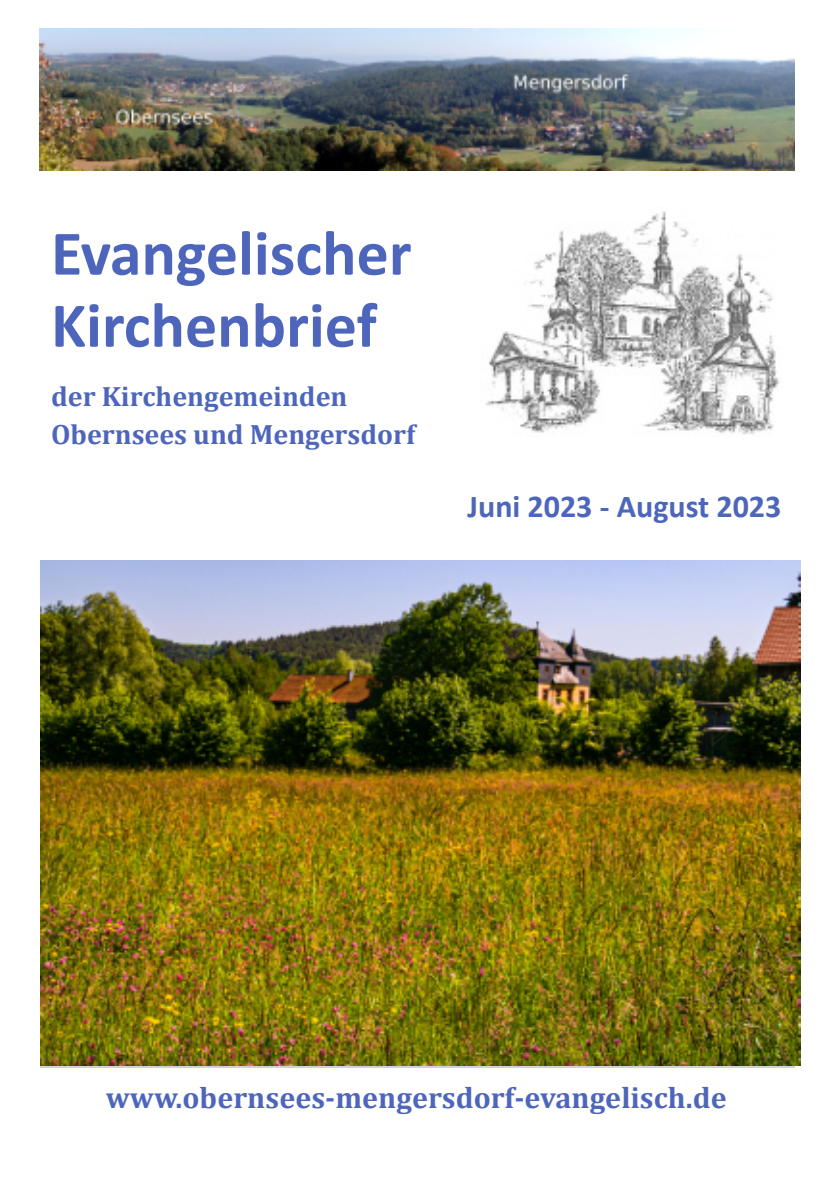
<style>
.page{position:relative;width:840px;height:1191px;background:#fff}
.page>*{position:absolute;margin:0;border:0;box-sizing:border-box;transform-origin:0 0}
.t1{font:700 64px/72px "Calibri";color:#4d66bc}
.t2{font:700 32px "Calibri";color:#4d66bc}
.t3{font:700 30px "Cambria";color:#4d66bc}
.t4{font:700 28px/38px "Cambria";color:#4d66bc}
</style>
<div class="page">
<img style="left:485px;top:211px;width:295px;height:224px">
<img style="left:40px;top:28px;width:754px;height:142px">
<img style="left:40px;top:560px;width:760px;height:505px">
<h1 class="t1" style="left:51px;top:222px;width:362px">Evangelischer<br>Kirchenbrief</h1>
<p class="t4" style="left:51px;top:377px;width:365px">der Kirchengemeinden<br>Obernsees und Mengersdorf</p>
<p class="t2" style="left:467px;top:493px;width:315px">Juni 2023 ‐ August 2023</p>
<p class="t3" style="left:106px;top:1079px;width:622px">www.obernsees‑mengersdorf‑evangelisch.de</p>
</div>
